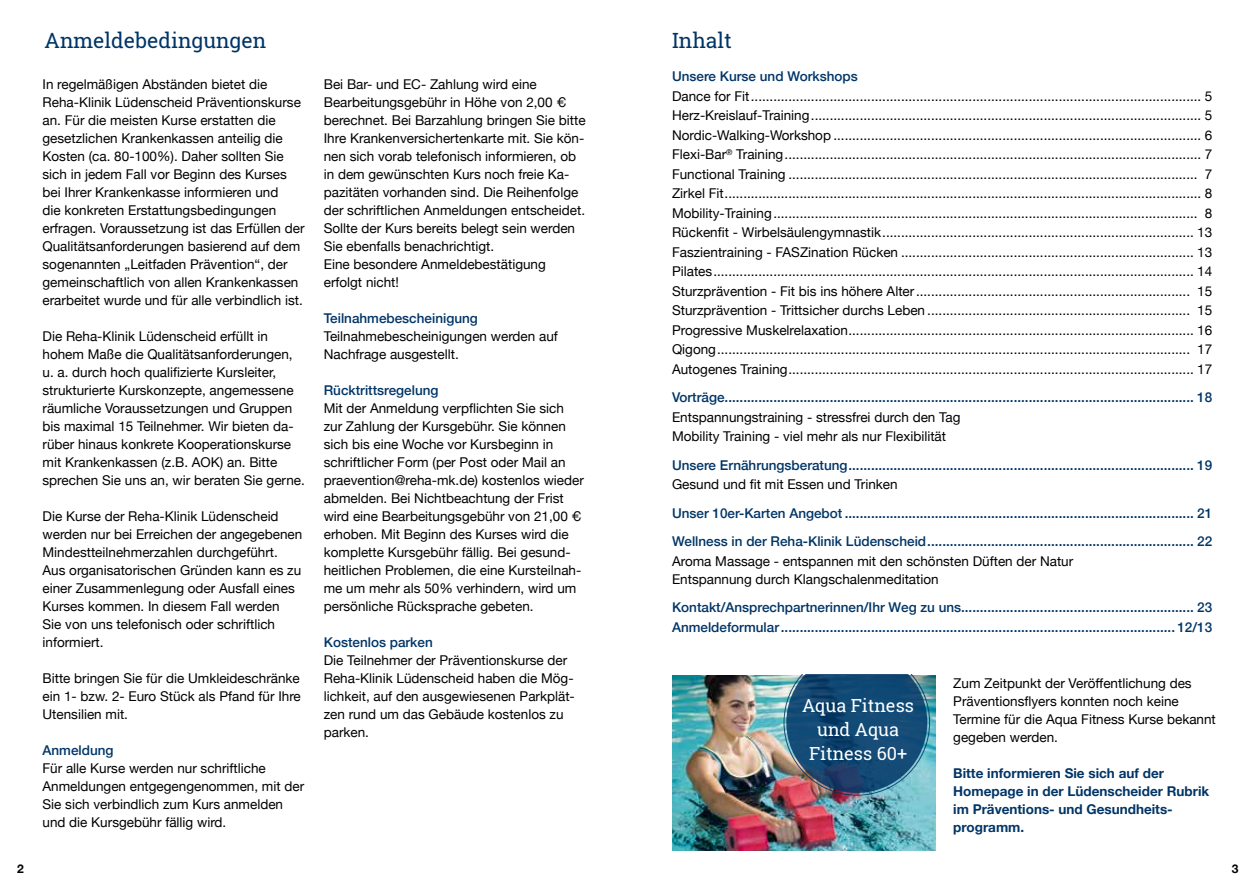
<style>
.page{position:relative;width:1259px;height:893px;background:#fff}
.page>*{position:absolute;margin:0;border:0;box-sizing:border-box;transform-origin:0 0}
.t1{font:21px "Roboto Slab";color:#003567}
.t2{font:18px/24px "Roboto Slab";color:#fff;text-align:center}
.t3{font:13.5px/18px "Helvetica Neue";color:#000}
.t4{font:500 13.5px/28.5px "Helvetica Neue";color:#003567}
.t5{font:700 13.5px/18px "Helvetica Neue";color:#023566}
.t6{font:700 12px "Helvetica Neue";color:#000}
.s1{font-family:"Helvetica"}
</style>
<div class="page">
<img style="left:672px;top:675px;width:263px;height:175px">
<img style="left:783px;top:675px;width:147px;height:121px">
<h1 class="t1" style="left:45px;top:26px;width:223px">Anmeldebedingungen</h1>
<p class="t3" style="left:43px;top:76px;width:264px">In regelmäßigen Abständen bietet die Reha-Klinik Lüdenscheid Präventionskurse an. Für die meisten Kurse erstatten die gesetzlichen Krankenkassen anteilig die Kosten (ca. 80-100%). Daher sollten Sie sich in jedem Fall vor Beginn des Kurses bei Ihrer Krankenkasse informieren und<br>die konkreten Erstattungsbedingungen erfragen. Voraussetzung ist das Erfüllen der Qualitätsanforderungen basierend auf dem sogenannten „Leitfaden Prävention“, der gemeinschaftlich von allen Krankenkassen erarbeitet wurde und für alle verbindlich ist.</p>
<p class="t3" style="left:43px;top:328px;width:264px">Die Reha-Klinik Lüdenscheid erfüllt in hohem Maße die Qualitätsanforderungen, u. a. durch hoch qualifizierte Kursleiter, strukturierte Kurskonzepte, angemessene räumliche Voraussetzungen und Gruppen bis maximal 15 Teilnehmer. Wir bieten da&shy;rüber hinaus konkrete Kooperationskurse mit Krankenkassen (z.B. AOK) an. Bitte sprechen Sie uns an, wir beraten Sie gerne.</p>
<p class="t3" style="left:43px;top:508px;width:261px">Die Kurse der Reha-Klinik Lüdenscheid werden nur bei Erreichen der angegebenen Mindestteilnehmerzahlen durchgeführt.<br>Aus organisatorischen Gründen kann es zu einer Zusammenlegung oder Ausfall eines Kurses kommen. In diesem Fall werden<br>Sie von uns telefonisch oder schriftlich informiert.</p>
<p class="t3" style="left:43px;top:670px;width:260px;text-align:justify">Bitte bringen Sie für die Umkleideschränke ein 1- bzw. 2- Euro Stück als Pfand für Ihre Utensilien mit.</p>
<p class="t4" style="left:43px;top:735px;width:73px">Anmeldung</p>
<p class="t3" style="left:43px;top:760px;width:263px">Für alle Kurse werden nur schriftliche Anmeldungen entgegengenommen, mit der Sie sich verbindlich zum Kurs anmelden und die Kursgebühr fällig wird.</p>
<p class="t3" style="left:324px;top:76px;width:263px">Bei Bar- und EC- Zahlung wird eine Bearbeitungsgebühr in Höhe von 2,00 <span class="s1">€ </span>berechnet. Bei Barzahlung bringen Sie bitte Ihre Krankenversichertenkarte mit. Sie kön&shy;nen sich vorab telefonisch informieren, ob in dem gewünschten Kurs noch freie Ka&shy;pazitäten vorhanden sind. Die Reihenfolge der schriftlichen Anmeldungen entscheidet.<br>Sollte der Kurs bereits belegt sein werden Sie ebenfalls benachrichtigt.<br>Eine besondere Anmeldebestätigung erfolgt nicht!</p>
<p class="t4" style="left:324px;top:303px;width:156px">Teilnahmebescheinigung</p>
<p class="t3" style="left:324px;top:328px;width:236px">Teilnahmebescheinigungen werden auf<br>Nachfrage ausgestellt.</p>
<p class="t4" style="left:324px;top:375px;width:116px">Rücktrittsregelung</p>
<p class="t3" style="left:324px;top:400px;width:262px">Mit der Anmeldung verpflichten Sie sich zur Zahlung der Kursgebühr. Sie können sich bis eine Woche vor Kursbeginn in schriftlicher Form (per Post oder Mail an praevention@reha-mk.de) kostenlos wieder abmelden. Bei Nichtbeachtung der Frist wird eine Bearbeitungsgebühr von 21,00 <span class="s1">€ </span>erhoben. Mit Beginn des Kurses wird die komplette Kursgebühr fällig. Bei gesund&shy;heitlichen Problemen, die eine Kursteilnah&shy;me um mehr als 50% verhindern, wird um persönliche Rücksprache gebeten.</p>
<p class="t4" style="left:324px;top:627px;width:111px">Kostenlos parken</p>
<p class="t3" style="left:324px;top:652px;width:253px">Die Teilnehmer der Präventionskurse der Reha-Klinik Lüdenscheid haben die Mög&shy;lichkeit, auf den ausgewiesenen Parkplät&shy;zen rund um das Gebäude kostenlos zu parken.</p>
<h1 class="t1" style="left:672px;top:26px;width:61px">Inhalt</h1>
<p class="t4" style="left:672px;top:61px;width:187px">Unsere Kurse und Workshops</p>
<p class="t3" style="left:672px;top:87px;width:542px;line-height:19.5px;text-align:justify">Dance for Fit........................................................................................................................ 5<br>Herz-Kreislauf-Training........................................................................................................ 5<br>Nordic-Walking-Workshop .................................................................................................. 6<br>Flexi-Bar<sup>®</sup> Training............................................................................................................... 7<br>Functional Training ............................................................................................................. 7<br>Zirkel Fit............................................................................................................................... 8<br>Mobility-Training................................................................................................................. 8<br>Rückenfit - Wirbelsäulengymnastik................................................................................... 13<br>Faszientraining - FASZination Rücken .............................................................................. 13<br>Pilates................................................................................................................................ 14<br>Sturzprävention - Fit bis ins höhere Alter......................................................................... 15<br>Sturzprävention - Trittsicher durchs Leben ...................................................................... 15<br>Progressive Muskelrelaxation............................................................................................ 16<br>Qigong.............................................................................................................................. 17<br>Autogenes Training............................................................................................................ 17</p>
<p class="t4" style="left:672px;top:382px;width:541px">Vorträge............................................................................................................................. 18</p>
<p class="t3" style="left:672px;top:408px;width:290px;line-height:19.5px">Entspannungstraining - stressfrei durch den Tag<br>Mobility Training - viel mehr als nur Flexibilität</p>
<p class="t4" style="left:672px;top:449px;width:541px">Unsere Ernährungsberatung............................................................................................ 19</p>
<p class="t3" style="left:672px;top:476px;width:227px">Gesund und fit mit Essen und Trinken</p>
<p class="t4" style="left:672px;top:497px;width:541px">Unser 10er-Karten Angebot ............................................................................................. 21<br>Wellness in der Reha-Klinik Lüdenscheid....................................................................... 22</p>
<p class="t3" style="left:672px;top:553px;width:403px">Aroma Massage - entspannen mit den schönsten Düften der Natur<br>Entspannung durch Klangschalenmeditation</p>
<p class="t4" style="left:672px;top:596px;width:541px;line-height:19.5px">Kontakt/Ansprechpartnerinnen/Ihr Weg zu uns.............................................................. 23<br>Anmeldeformular......................................................................................................... 12/13</p>
<h2 class="t2" style="left:802px;top:693px;width:113px">Aqua Fitness und Aqua<br>Fitness 60+</h2>
<p class="t3" style="left:953px;top:675px;width:264px">Zum Zeitpunkt der Veröffentlichung des Präventionsflyers konnten noch keine Termine für die Aqua Fitness Kurse bekannt gegeben werden.</p>
<p class="t5" style="left:953px;top:764px;width:257px">Bitte informieren Sie sich auf der<br>Homepage in der Lüdenscheider Rubrik im Präventions- und Gesundheits&shy;programm.</p>
<p class="t6" style="left:17px;top:859px;width:8px">2</p>
<p class="t6" style="left:1232px;top:859px;width:8px">3</p>
</div>
